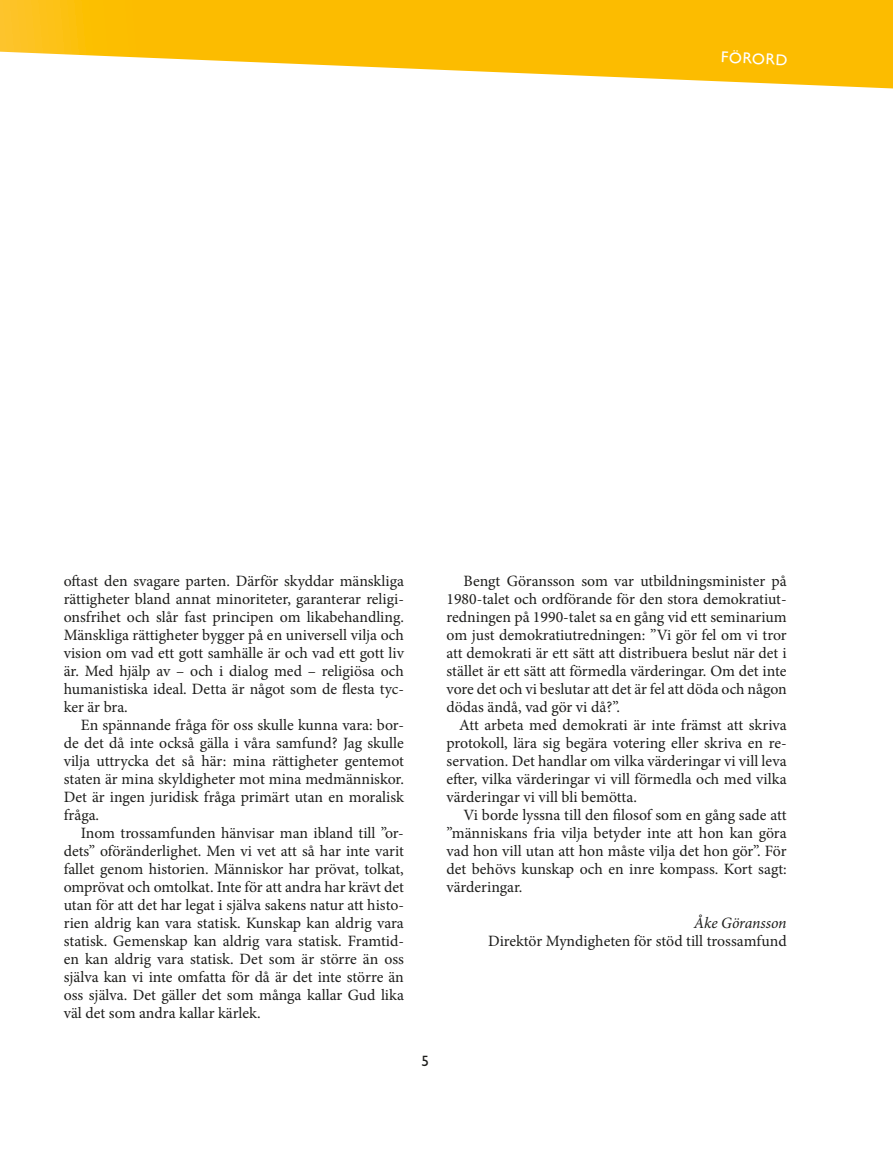
<style>
.page{position:relative;width:893px;height:1149px;background:#fff}
.page>*{position:absolute;margin:0;border:0;box-sizing:border-box;transform-origin:0 0}
.t1{font:15.75px/18px "Minion Pro";color:#1d1d1b;text-align:justify}
.t2{font:italic 15.75px "Minion Pro";letter-spacing:-.01em;color:#1d1d1b}
.t3{font:15.75px "Gill Sans";color:#fff}
.t4{font:15px "Gill Sans";color:#1d1d1b}
</style>
<div class="page">
<svg style="left:0;top:0;width:893px;height:88px"></svg>
<p class="t3" style="left:721px;top:48px;width:68px;rotate:2deg">FÖRORD</p>
<p class="t1" style="left:64px;top:573px;width:342px">oftast den svagare parten. Därför skyddar mänskliga rättigheter bland annat minoriteter, garanterar religi&shy;onsfrihet och slår fast principen om likabehandling.<br>Mänskliga rättigheter bygger på en universell vilja och vision om vad ett gott samhälle är och vad ett gott liv är. Med hjälp av – och i dialog med – religiösa och humanistiska ideal. Detta är något som de flesta tyc&shy;ker är bra.</p>
<p class="t1" style="left:64px;top:717px;width:342px;text-indent:17px">En spännande fråga för oss skulle kunna vara: bor&shy;de det då inte också gälla i våra samfund? Jag skulle vilja uttrycka det så här: mina rättigheter gentemot staten är mina skyldigheter mot mina medmänniskor.<br>Det är ingen juridisk fråga primärt utan en moralisk fråga.</p>
<p class="t1" style="left:64px;top:825px;width:342px;text-indent:17px">Inom trossamfunden hänvisar man ibland till ”or&shy;dets” oföränderlighet. Men vi vet att så har inte varit fallet genom historien. Människor har prövat, tolkat, omprövat och omtolkat. Inte för att andra har krävt det utan för att det har legat i själva sakens natur att histo&shy;rien aldrig kan vara statisk. Kunskap kan aldrig vara statisk. Gemenskap kan aldrig vara statisk. Framtid&shy;en kan aldrig vara statisk. Det som är större än oss själva kan vi inte omfatta för då är det inte större än oss själva. Det gäller det som många kallar Gud lika väl det som andra kallar kärlek.</p>
<p class="t4" style="left:421px;top:1051px;width:9px">5</p>
<p class="t1" style="left:446px;top:573px;width:342px;text-indent:17px">Bengt Göransson som var utbildningsminister på 1980-talet och ordförande för den stora demokratiut&shy;redningen på 1990-talet sa en gång vid ett seminarium om just demokratiutredningen: ”Vi gör fel om vi tror att demokrati är ett sätt att distribuera beslut när det i stället är ett sätt att förmedla värderingar. Om det inte vore det och vi beslutar att det är fel att döda och någon dödas ändå, vad gör vi då?”.</p>
<p class="t1" style="left:446px;top:717px;width:342px;text-indent:13px">Att arbeta med demokrati är inte främst att skriva protokoll, lära sig begära votering eller skriva en re&shy;servation. Det handlar om vilka värderingar vi vill leva efter, vilka värderingar vi vill förmedla och med vilka värderingar vi vill bli bemötta.</p>
<p class="t1" style="left:446px;top:807px;width:342px;text-indent:17px">Vi borde lyssna till den filosof som en gång sade att ”människans fria vilja betyder inte att hon kan göra vad hon vill utan att hon måste vilja det hon gör”. För det behövs kunskap och en inre kompass. Kort sagt: värderingar.</p>
<p class="t2" style="left:694px;top:913px;width:94px">Åke Göransson</p>
<p class="t1" style="left:488px;top:933px;width:300px">Direktör Myndigheten för stöd till trossamfund</p>
</div>
